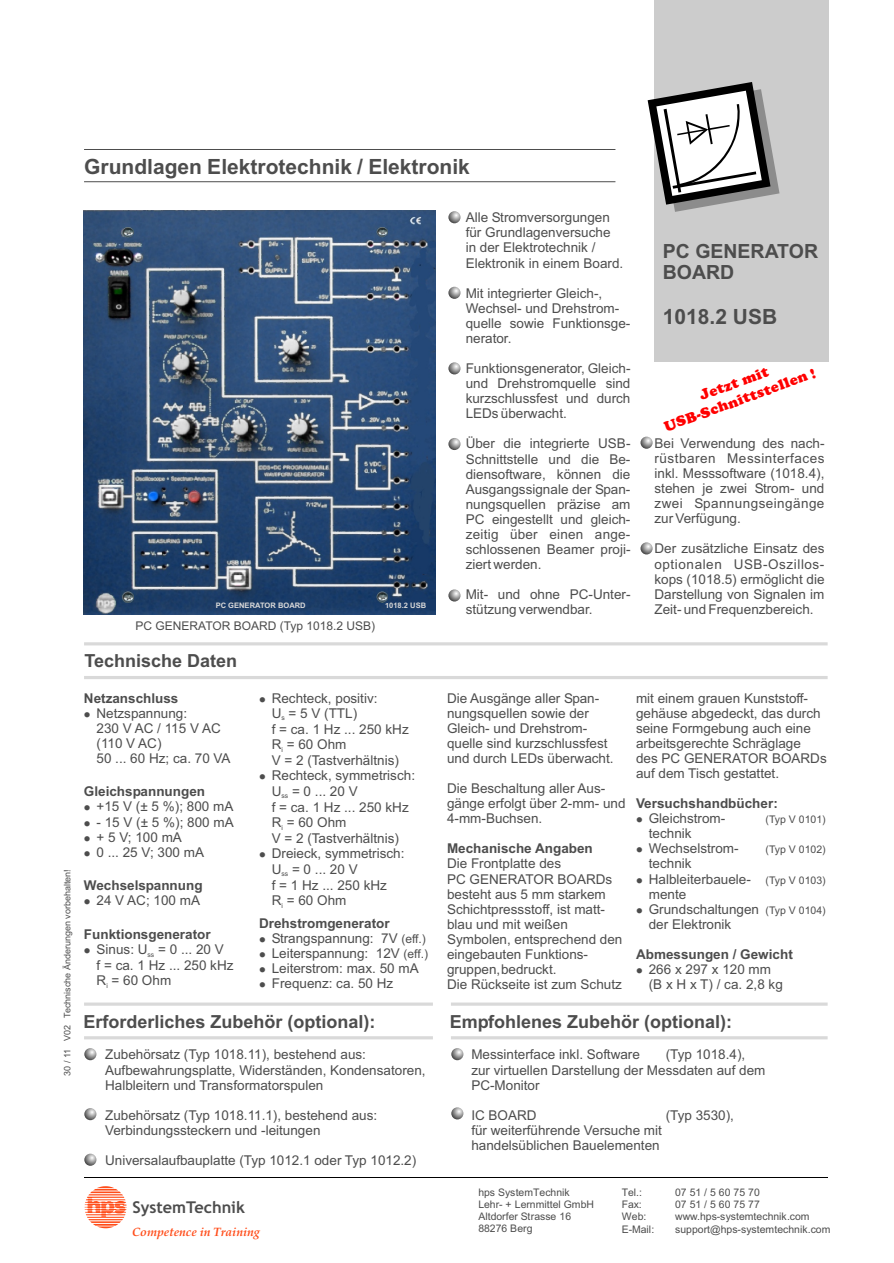
<style>
.page{position:relative;width:894px;height:1263px;background:#fff}
.page>*{position:absolute;margin:0;border:0;box-sizing:border-box;transform-origin:0 0}
.t1{font:700 21px "Arial";color:#4d4d4d}
.t2{font:700 19.5px/21.8px "Arial";color:#4d4d4d}
.t3{font:700 18px "Arial";color:#4d4d4d}
.t4{font:700 16.35px "Trebuchet MS";color:#4d4d4d}
.t5{font:900 15px/17.2px "Cooper";color:#f00}
.t6{font:13.5px/15.1px "Arial";color:#4d4d4d}
.t7{font:700 13.5px "Arial";color:#4d4d4d}
.t8{font:italic 700 12.15px "Book Antiqua";color:#ff4d1a}
.t9{font:12px "Arial";color:#4d4d4d}
.t10{font:10.5px/12.1px "Arial";color:#4d4d4d}
.t11{font:9px "Arial";color:#4d4d4d}
.t12{font:700 7.5px "Arial";color:#d9d9d9}
.t13{font:6.75px "Arial";color:#4d4d4d}
.s1{font-size:12px}
.s2{font-size:10.5px}
</style>
<div class="page">
<img style="left:84px;top:210px;width:352px;height:405px">
<div style="left:654px;top:0;width:175px;height:362px;background:#ccc"></div>
<svg style="left:648px;top:82px;width:132px;height:130px"></svg>
<hr style="left:84px;top:1177px;width:744px;height:1px;background:#000">
<svg style="left:85px;top:1186px;width:42px;height:42px"></svg>
<svg style="left:448px;top:211px;width:13px;height:12px"></svg>
<svg style="left:448px;top:287px;width:13px;height:12px"></svg>
<svg style="left:448px;top:438px;width:13px;height:12px"></svg>
<svg style="left:448px;top:589px;width:13px;height:13px"></svg>
<svg style="left:641px;top:542px;width:12px;height:12px"></svg>
<svg style="left:641px;top:437px;width:12px;height:12px"></svg>
<svg style="left:451px;top:1048px;width:12px;height:12px"></svg>
<svg style="left:451px;top:1107px;width:12px;height:12px"></svg>
<svg style="left:84px;top:1048px;width:12px;height:12px"></svg>
<svg style="left:84px;top:1154px;width:12px;height:12px"></svg>
<svg style="left:84px;top:1108px;width:12px;height:12px"></svg>
<svg style="left:448px;top:362px;width:13px;height:12px"></svg>
<hr style="left:84px;top:149px;width:531px;height:1px;background:#4d4d4d">
<hr style="left:84px;top:181px;width:531px;height:1px;background:#4d4d4d">
<hr style="left:84px;top:642px;width:744px;height:3px;background:#d9d9d9">
<hr style="left:84px;top:676px;width:744px;height:3px;background:#d9d9d9">
<hr style="left:84px;top:1003px;width:349px;height:3px;background:#d9d9d9">
<hr style="left:84px;top:1036px;width:349px;height:3px;background:#d9d9d9">
<hr style="left:451px;top:1003px;width:377px;height:3px;background:#d9d9d9">
<hr style="left:451px;top:1036px;width:377px;height:3px;background:#d9d9d9">
<svg style="left:409px;top:216px;width:13px;height:11px"></svg>
<svg style="left:123px;top:592px;width:10px;height:10px"></svg>
<svg style="left:123px;top:227px;width:10px;height:11px"></svg>
<svg style="left:377px;top:592px;width:10px;height:10px"></svg>
<svg style="left:377px;top:227px;width:10px;height:11px"></svg>
<h1 class="t1" style="left:84px;top:158px;width:387px">Grundlagen Elektrotechnik / Elektronik</h1>
<p class="t11" style="left:64px;top:1076px;width:208px;rotate:-90deg">30 / 11 V02 Technische Änderungen vorbehalten!</p>
<p class="t12" style="left:216px;top:602px;width:91px">PC GENERATOR BOARD</p>
<p class="t12" style="left:385px;top:602px;width:43px">1018.2 USB</p>
<p class="t9" style="left:136px;top:622px;width:241px">PC GENERATOR BOARD (Typ 1018.2 USB)</p>
<h3 class="t3" style="left:84px;top:654px;width:154px">Technische Daten</h3>
<p class="t7" style="left:84px;top:693px;width:96px">Netzanschluss</p>
<p class="t6" style="left:97px;top:707px;width:136px;text-indent:-13px">● Netzspannung:<br>230 V AC / 115 V AC (110 V AC)<br>50 ... 60 Hz; ca. 70 VA</p>
<p class="t7" style="left:84px;top:787px;width:123px">Gleichspannungen</p>
<p class="t6" style="left:84px;top:800px;width:151px">● +15 V (± 5 %); 800 mA</p>
<p class="t6" style="left:84px;top:815px;width:151px">● - 15 V (± 5 %); 800 mA</p>
<p class="t6" style="left:84px;top:831px;width:100px">● + 5 V; 100 mA</p>
<p class="t6" style="left:84px;top:846px;width:122px">● 0 ... 25 V; 300 mA</p>
<p class="t7" style="left:84px;top:880px;width:120px">Wechselspannung</p>
<p class="t6" style="left:84px;top:894px;width:118px">● 24 V AC; 100 mA</p>
<p class="t7" style="left:84px;top:929px;width:128px">Funktionsgenerator</p>
<p class="t6" style="left:97px;top:942px;width:138px;line-height:16.4px;text-indent:-13px">● Sinus: U<sub>ss</sub> = 0 ... 20 V<br>f = ca. 1 Hz ... 250 kHz</p>
<p class="t6" style="left:97px;top:974px;width:76px">R<sub>i</sub> = 60 Ohm</p>
<p class="t6" style="left:259px;top:691px;width:120px;text-align:center">● Rechteck, positiv:<br>U = 5 V (TTL)</p>
<p class="t13" style="left:281px;top:715px;width:5px">s</p>
<p class="t6" style="left:272px;top:723px;width:138px">f = ca. 1 Hz ... 250 kHz<br>R<sub>i</sub> = 60 Ohm</p>
<p class="t6" style="left:272px;top:754px;width:129px">V = 2 (Tastverhältnis)</p>
<p class="t6" style="left:272px;top:769px;width:145px;text-indent:-13px">● Rechteck, symmetrisch:<br>U<sub>ss</sub> = 0 ... 20 V</p>
<p class="t6" style="left:272px;top:801px;width:138px">f = ca. 1 Hz ... 250 kHz<br>R<sub>i</sub> = 60 Ohm</p>
<p class="t6" style="left:272px;top:832px;width:129px">V = 2 (Tastverhältnis)</p>
<p class="t6" style="left:272px;top:847px;width:134px;text-indent:-13px">● Dreieck, symmetrisch:<br>U<sub>ss</sub> = 0 ... 20 V</p>
<p class="t6" style="left:272px;top:879px;width:117px">f = 1 Hz ... 250 kHz<br>R<sub>i</sub> = 60 Ohm</p>
<p class="t7" style="left:259px;top:918px;width:132px">Drehstromgenerator</p>
<p class="t6" style="left:259px;top:932px;width:168px">● Strangspannung: 7V <span class="s1">(eff.)</span></p>
<p class="t6" style="left:259px;top:947px;width:170px">● Leiterspannung: 12V <span class="s1">(eff.)</span></p>
<p class="t6" style="left:259px;top:962px;width:161px">● Leiterstrom: max. 50 mA</p>
<p class="t6" style="left:259px;top:977px;width:136px">● Frequenz: ca. 50 Hz</p>
<h3 class="t3" style="left:83px;top:1015px;width:294px">Erforderliches Zubehör (optional):</h3>
<p class="t6" style="left:105px;top:1048px;width:322px">Zubehörsatz (Typ 1018.11), bestehend aus:<br>Aufbewahrungsplatte, Widerständen, Kondensatoren,<br>Halbleitern und Transformatorspulen</p>
<p class="t6" style="left:105px;top:1109px;width:274px">Zubehörsatz (Typ 1018.11.1), bestehend aus:<br>Verbindungssteckern und -leitungen</p>
<p class="t6" style="left:105px;top:1154px;width:313px">Universalaufbauplatte (Typ 1012.1 oder Typ 1012.2)</p>
<p class="t4" style="left:132px;top:1201px;width:114px">SystemTechnik</p>
<p class="t8" style="left:132px;top:1227px;width:129px">Competence in Training</p>
<p class="t6" style="left:466px;top:211px;width:159px">Alle Stromversorgungen für Grundlagenversuche in der Elektrotechnik /<br>Elektronik in einem Board.</p>
<p class="t6" style="left:466px;top:287px;width:166px">Mit integrierter Gleich-,<br>Wechsel- und Drehstrom&shy;quelle sowie Funktionsge&shy;nerator.</p>
<p class="t6" style="left:466px;top:362px;width:166px;text-align:justify">Funktionsgenerator, Gleich&shy;und Drehstromquelle sind kurzschlussfest und durch LEDs überwacht.</p>
<p class="t6" style="left:466px;top:437px;width:166px;text-align:justify">Über die integrierte USB-Schnittstelle und die Be&shy;diensoftware, können die Ausgangssignale der Span&shy;nungsquellen präzise am PC eingestellt und gleich&shy;zeitig über einen ange&shy;schlossenen Beamer proji&shy;ziert werden.</p>
<p class="t6" style="left:466px;top:588px;width:166px">Mit- und ohne PC-Unter&shy;stützung verwendbar.</p>
<h2 class="t2" style="left:663px;top:242px;width:157px">PC GENERATOR<br>BOARD</h2>
<h1 class="t1" style="left:663px;top:309px;width:116px">1018.2 USB</h1>
<p class="t5" style="left:707px;top:386px;width:64px;rotate:-20deg">e zt mit</p>
<p class="t5" style="left:656px;top:404px;width:162px;text-indent:44px;rotate:-20deg">J t<br>USB-Schnitts l en !</p>
<p class="t6" style="left:655px;top:437px;width:171px;text-align:justify">Bei Verwendung des nach&shy;rüstbaren Messinterfaces inkl. Messsoftware (1018.4), stehen je zwei Strom- und zwei Spannungseingänge zur Verfügung.</p>
<p class="t6" style="left:655px;top:542px;width:172px;text-align:justify">Der zusätzliche Einsatz des optionalen USB-Oszillos&shy;kops (1018.5) ermöglicht die Darstellung von Signalen im Zeit- und Frequenzbereich.</p>
<p class="t6" style="left:447px;top:691px;width:168px">Die Ausgänge aller Span&shy;nungsquellen sowie der<br>Gleich- und Drehstrom&shy;quelle sind kurzschlussfest und durch LEDs überwacht.</p>
<p class="t6" style="left:447px;top:782px;width:180px">Die Beschaltung aller Aus&shy;gänge erfolgt über 2-mm- und<br>4-mm-Buchsen.</p>
<p class="t7" style="left:447px;top:844px;width:147px">Mechanische Angaben</p>
<p class="t6" style="left:447px;top:857px;width:177px">Die Frontplatte des<br>PC GENERATOR BOARDs besteht aus 5 mm starkem<br>Schichtpressstoff, ist matt&shy;blau und mit weißen<br>Symbolen, entsprechend den eingebauten Funktions&shy;gruppen,bedruckt.<br>Die Rückseite ist zum Schutz</p>
<p class="t6" style="left:636px;top:691px;width:192px">mit einem grauen Kunststoff&shy;gehäuse abgedeckt, das durch seine Formgebung auch eine arbeitsgerechte Schräglage<br>des PC GENERATOR BOARDs auf dem Tisch gestattet.</p>
<p class="t7" style="left:636px;top:798px;width:143px">Versuchshandbücher:</p>
<p class="t6" style="left:636px;top:812px;width:91px">● Gleichstrom-</p>
<p class="t10" style="left:766px;top:814px;width:62px">(Typ V 0101)</p>
<p class="t6" style="left:649px;top:827px;width:44px">technik</p>
<p class="t6" style="left:636px;top:842px;width:104px">● Wechselstrom-</p>
<p class="t10" style="left:766px;top:845px;width:62px">(Typ V 0102)</p>
<p class="t6" style="left:649px;top:857px;width:44px">technik</p>
<p class="t6" style="left:649px;top:872px;width:178px;text-indent:-13px">● Halbleiterbauele- <span class="s2">(Typ V 0103) </span>mente</p>
<p class="t6" style="left:649px;top:903px;width:178px;text-indent:-13px">● Grundschaltungen <span class="s2">(Typ V 0104) </span>der Elektronik</p>
<p class="t7" style="left:636px;top:949px;width:158px">Abmessungen / Gewicht</p>
<p class="t6" style="left:649px;top:963px;width:136px;text-indent:-13px">● 266 x 297 x 120 mm (B x H x T) / ca. 2,8 kg</p>
<h3 class="t3" style="left:450px;top:1015px;width:284px">Empfohlenes Zubehör (optional):</h3>
<p class="t6" style="left:471px;top:1048px;width:170px">Messinterface inkl. Software</p>
<p class="t6" style="left:471px;top:1048px;width:296px;text-indent:194px">(Typ 1018.4), zur virtuellen Darstellung der Messdaten auf dem<br>PC-Monitor</p>
<p class="t6" style="left:471px;top:1109px;width:67px">IC BOARD</p>
<p class="t6" style="left:666px;top:1109px;width:70px">(Typ 3530),</p>
<p class="t6" style="left:471px;top:1124px;width:192px">für weiterführende Versuche mit handelsüblichen Bauelementen</p>
<p class="t10" style="left:478px;top:1187px;width:117px">hps SystemTechnik<br>Lehr- + Lernmittel GmbH<br>Altdorfer Strasse 16<br>88276 Berg</p>
<p class="t10" style="left:622px;top:1187px;width:34px">Tel.:<br>Fax:<br>Web:<br>E-Mail:</p>
<p class="t10" style="left:675px;top:1187px;width:157px">07 51 / 5 60 75 70<br>07 51 / 5 60 75 77 www.hps-systemtechnik.com support@hps-systemtechnik.com</p>
</div>
